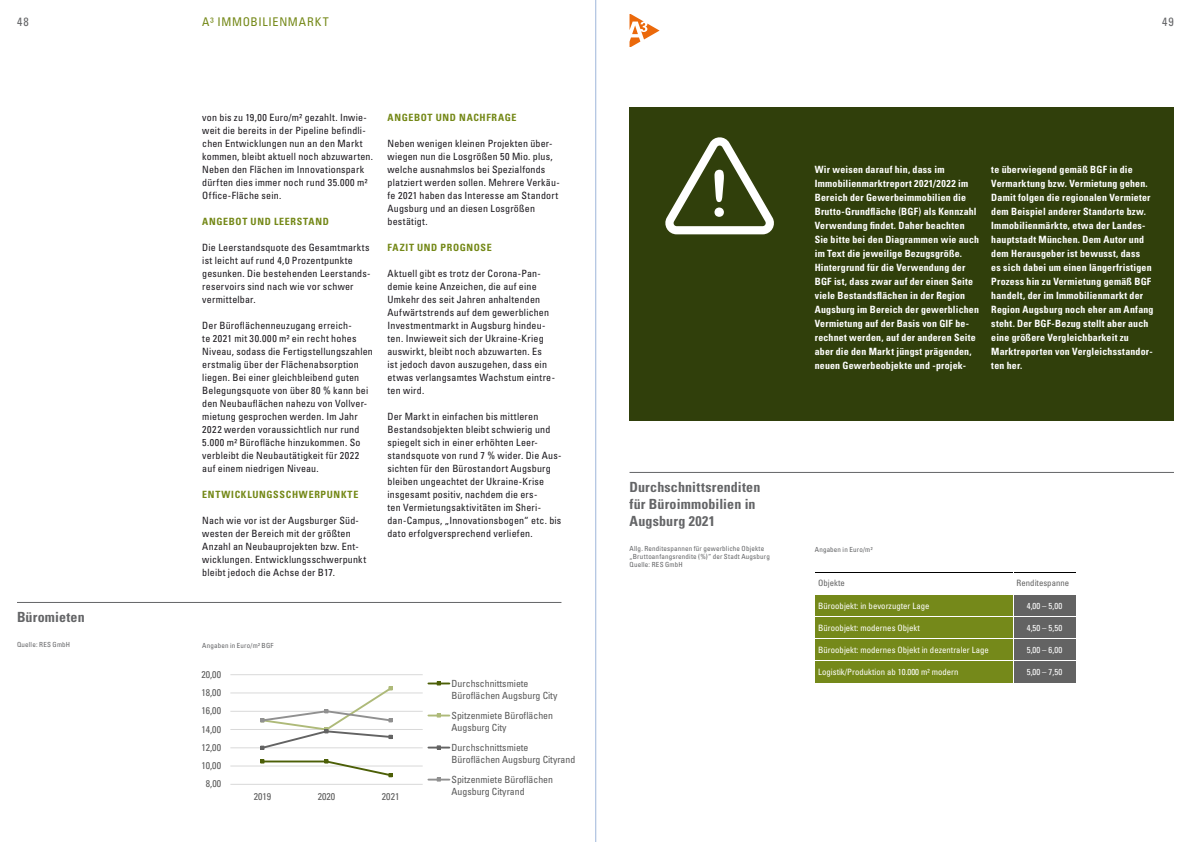
<style>
.page{position:relative;width:1191px;height:842px;background:#fff}
.page>*{position:absolute;margin:0;border:0;box-sizing:border-box;transform-origin:0 0}
.t1{font:63.7px "Arial Rounded MT Bold";color:#fff}
.t2{font:700 condensed 14px/17px "Univers LT Std";letter-spacing:.01em;color:#646567}
.t3{font:condensed 12px "Univers LT Std";letter-spacing:.055em;color:#748817}
.t4{font:condensed 12px "Univers LT Std";color:#646567}
.t5{font:condensed 10px/13px "Univers LT Std";letter-spacing:.015em;color:#1a171c}
.t6{font:700 condensed 10px/14px "Univers LT Std";letter-spacing:.02em;color:#fff}
.t7{font:700 condensed 10px "Univers LT Std";letter-spacing:.065em;color:#748817}
.t8{font:condensed 9.8px/12.2px "Univers LT Std";color:#595959}
.t9{font:condensed 9.8px "Univers LT Std";color:#636363}
.t10{font:condensed 8.7px "Univers LT Std";letter-spacing:.005em;color:#fff}
.t11{font:condensed 8.7px "Univers LT Std";letter-spacing:.005em;color:#636363}
.t12{font:condensed 7px/8px "Univers LT Std";letter-spacing:.025em;color:#646567}
</style>
<div class="page">
<hr style="left:17px;top:602px;width:544px;height:1px;background:#646567">
<hr style="left:629px;top:472px;width:545px;height:1px;background:#646567">
<svg style="left:629px;top:14px;width:30px;height:33px"></svg>
<div style="left:629px;top:108px;width:545px;height:313px;background:#303f0b"></div>
<svg style="left:665px;top:137px;width:109px;height:98px"></svg>
<hr style="left:230px;top:766px;width:193px;height:1px;background:#d9d9d9">
<hr style="left:230px;top:747px;width:193px;height:1px;background:#d9d9d9">
<hr style="left:230px;top:729px;width:193px;height:1px;background:#d9d9d9">
<hr style="left:230px;top:711px;width:193px;height:1px;background:#d9d9d9">
<hr style="left:230px;top:692px;width:193px;height:1px;background:#d9d9d9">
<hr style="left:230px;top:674px;width:193px;height:1px;background:#d9d9d9">
<hr style="left:230px;top:784px;width:193px;height:1px;background:#d9d9d9">
<svg style="left:260px;top:759px;width:133px;height:18px"></svg>
<svg style="left:260px;top:686px;width:133px;height:64px"></svg>
<hr style="left:428px;top:682px;width:21px;height:2px;background:#4c5f07">
<hr style="left:428px;top:714px;width:21px;height:2px;background:#aeba79">
<svg style="left:428px;top:745px;width:21px;height:4px"></svg>
<svg style="left:428px;top:777px;width:21px;height:4px"></svg>
<hr style="left:815px;top:572px;width:198px;height:1px;background:#000">
<hr style="left:1013px;top:572px;width:62px;height:1px;background:#000">
<div style="left:815px;top:595px;width:198px;height:21px;background:#75891a"></div>
<div style="left:1014px;top:595px;width:61px;height:21px;background:#636363"></div>
<div style="left:815px;top:617px;width:198px;height:21px;background:#75891a"></div>
<div style="left:1014px;top:617px;width:61px;height:21px;background:#636363"></div>
<div style="left:815px;top:639px;width:198px;height:21px;background:#75891a"></div>
<div style="left:1014px;top:639px;width:61px;height:21px;background:#636363"></div>
<div style="left:815px;top:661px;width:198px;height:22px;background:#75891a"></div>
<div style="left:1014px;top:661px;width:61px;height:22px;background:#636363"></div>
<hr style="left:595px;top:0;width:1px;height:842px;background:#9fb6db">
<p class="t3" style="left:202px;top:14px;width:128px">A³ IMMOBILIENMARKT</p>
<p class="t4" style="left:17px;top:14px;width:13px">48</p>
<p class="t4" style="left:1162px;top:14px;width:13px">49</p>
<h2 class="t2" style="left:17px;top:608px;width:69px">Büromieten</h2>
<p class="t12" style="left:17px;top:640px;width:55px">Quelle: RES GmbH</p>
<p class="t5" style="left:202px;top:111px;width:172px">von bis zu 19,00 Euro/m² gezahlt. Inwie&shy;weit die bereits in der Pipeline befindli&shy;chen Entwicklungen nun an den Markt kommen, bleibt aktuell noch abzuwarten.<br>Neben den Flächen im Innovationspark dürften dies immer noch rund 35.000 m²<br>Office-Fläche sein.</p>
<p class="t7" style="left:202px;top:215px;width:128px">ANGEBOT UND LEERSTAND</p>
<p class="t5" style="left:202px;top:241px;width:170px">Die Leerstandsquote des Gesamtmarkts ist leicht auf rund 4,0 Prozentpunkte gesunken. Die bestehenden Leerstands&shy;reservoirs sind nach wie vor schwer vermittelbar.</p>
<p class="t5" style="left:202px;top:319px;width:172px">Der Büroflächenneuzugang erreich-<br>te 2021 mit 30.000 m² ein recht hohes Niveau, sodass die Fertigstellungszahlen erstmalig über der Flächenabsorption liegen. Bei einer gleichbleibend guten Belegungsquote von über 80 % kann bei den Neubauflächen nahezu von Vollver&shy;mietung gesprochen werden. Im Jahr 2022 werden voraussichtlich nur rund 5.000 m² Bürofläche hinzukommen. So verbleibt die Neubautätigkeit für 2022 auf einem niedrigen Niveau.</p>
<p class="t7" style="left:202px;top:488px;width:158px">ENTWICKLUNGSSCHWERPUNKTE</p>
<p class="t5" style="left:202px;top:514px;width:165px">Nach wie vor ist der Augsburger Süd&shy;westen der Bereich mit der größten Anzahl an Neubauprojekten bzw. Ent&shy;wicklungen. Entwicklungsschwerpunkt bleibt jedoch die Achse der B17.</p>
<p class="t7" style="left:387px;top:111px;width:130px">ANGEBOT UND NACHFRAGE</p>
<p class="t5" style="left:387px;top:137px;width:174px">Neben wenigen kleinen Projekten über&shy;wiegen nun die Losgrößen 50 Mio. plus, welche ausnahmslos bei Spezialfonds platziert werden sollen. Mehrere Verkäu&shy;fe 2021 haben das Interesse am Standort Augsburg und an diesen Losgrößen bestätigt.</p>
<p class="t7" style="left:387px;top:241px;width:106px">FAZIT UND PROGNOSE</p>
<p class="t5" style="left:387px;top:267px;width:169px">Aktuell gibt es trotz der Corona-Pan&shy;demie keine Anzeichen, die auf eine Umkehr des seit Jahren anhaltenden Aufwärtstrends auf dem gewerblichen Investmentmarkt in Augsburg hindeu&shy;ten. Inwieweit sich der Ukraine-Krieg auswirkt, bleibt noch abzuwarten. Es<br>ist jedoch davon auszugehen, dass ein etwas verlangsamtes Wachstum eintre&shy;ten wird.</p>
<p class="t5" style="left:387px;top:410px;width:175px">Der Markt in einfachen bis mittleren Bestandsobjekten bleibt schwierig und spiegelt sich in einer erhöhten Leer&shy;standsquote von rund 7 % wider. Die Aus&shy;sichten für den Bürostandort Augsburg bleiben ungeachtet der Ukraine-Krise insgesamt positiv, nachdem die ers-<br>ten Vermietungsaktivitäten im Sheri&shy;dan-Campus, „Innovationsbogen“ etc. bis dato erfolgversprechend verliefen.</p>
<p class="t9" style="left:192px;top:637px;width:97px">Angaben in Euro/m² BGF</p>
<p class="t12" style="left:202px;top:642px;width:73px">Angaben in Euro/m² BGF</p>
<p class="t8" style="left:201px;top:668px;width:21px">20,00</p>
<p class="t8" style="left:201px;top:686px;width:21px">18,00</p>
<p class="t8" style="left:201px;top:704px;width:21px">16,00</p>
<p class="t8" style="left:201px;top:723px;width:21px">14,00</p>
<p class="t8" style="left:201px;top:741px;width:21px">12,00</p>
<p class="t8" style="left:201px;top:759px;width:21px">10,00</p>
<p class="t8" style="left:206px;top:778px;width:17px">8,00</p>
<p class="t8" style="left:254px;top:791px;width:19px">2019</p>
<p class="t8" style="left:318px;top:791px;width:19px">2020</p>
<p class="t8" style="left:382px;top:791px;width:19px">2021</p>
<p class="t8" style="left:451px;top:677px;width:107px">Durchschnittsmiete<br>Büroflächen Augsburg City</p>
<p class="t8" style="left:451px;top:709px;width:103px">Spitzenmiete Büroflächen<br>Augsburg City</p>
<p class="t8" style="left:451px;top:741px;width:125px">Durchschnittsmiete<br>Büroflächen Augsburg Cityrand</p>
<p class="t8" style="left:451px;top:773px;width:103px">Spitzenmiete Büroflächen<br>Augsburg Cityrand</p>
<h1 class="t1" style="left:708px;top:156px;width:23px">!</h1>
<h2 class="t2" style="left:629px;top:478px;width:132px">Durchschnittsrenditen für Büroimmobilien in<br>Augsburg 2021</h2>
<p class="t12" style="left:629px;top:544px;width:142px">Allg. Renditespannen für gewerbliche Objekte „Bruttoanfangsrendite (%)“ der Stadt Augsburg<br>Quelle: RES GmbH</p>
<p class="t6" style="left:814px;top:162px;width:166px">Wir weisen darauf hin, dass im Immobilienmarktreport 2021/2022 im Bereich der Gewerbeimmobilien die Brutto-Grundfläche (BGF) als Kennzahl Verwendung findet. Daher beachten Sie bitte bei den Diagrammen wie auch im Text die jeweilige Bezugsgröße.<br>Hintergrund für die Verwendung der BGF ist, dass zwar auf der einen Seite viele Bestandsflächen in der Region Augsburg im Bereich der gewerblichen Vermietung auf der Basis von GIF be&shy;rechnet werden, auf der anderen Seite aber die den Markt jüngst prägenden, neuen Gewerbeobjekte und -projek-</p>
<p class="t6" style="left:991px;top:162px;width:164px">te überwiegend gemäß BGF in die Vermarktung bzw. Vermietung gehen.<br>Damit folgen die regionalen Vermieter dem Beispiel anderer Standorte bzw.<br>Immobilienmärkte, etwa der Landes&shy;hauptstadt München. Dem Autor und dem Herausgeber ist bewusst, dass<br>es sich dabei um einen längerfristigen Prozess hin zu Vermietung gemäß BGF handelt, der im Immobilienmarkt der Region Augsburg noch eher am Anfang steht. Der BGF-Bezug stellt aber auch eine größere Vergleichbarkeit zu Marktreporten von Vergleichsstandor&shy;ten her.</p>
<p class="t12" style="left:814px;top:545px;width:59px">Angaben in Euro/m²</p>
<p class="t11" style="left:818px;top:578px;width:28px">Objekte</p>
<p class="t11" style="left:1016px;top:578px;width:54px">Renditespanne</p>
<p class="t10" style="left:818px;top:600px;width:113px">Büroobjekt: in bevorzugter Lage</p>
<p class="t10" style="left:1026px;top:600px;width:37px">4,00 – 5,00</p>
<p class="t10" style="left:818px;top:622px;width:103px">Büroobjekt: modernes Objekt</p>
<p class="t10" style="left:1026px;top:622px;width:37px">4,50 – 5,50</p>
<p class="t10" style="left:818px;top:644px;width:172px">Büroobjekt: modernes Objekt in dezentraler Lage</p>
<p class="t10" style="left:1026px;top:644px;width:37px">5,00 – 6,00</p>
<p class="t10" style="left:818px;top:667px;width:142px">Logistik/Produktion ab 10.000 m² modern</p>
<p class="t10" style="left:1026px;top:667px;width:37px">5,00 – 7,50</p>
</div>
